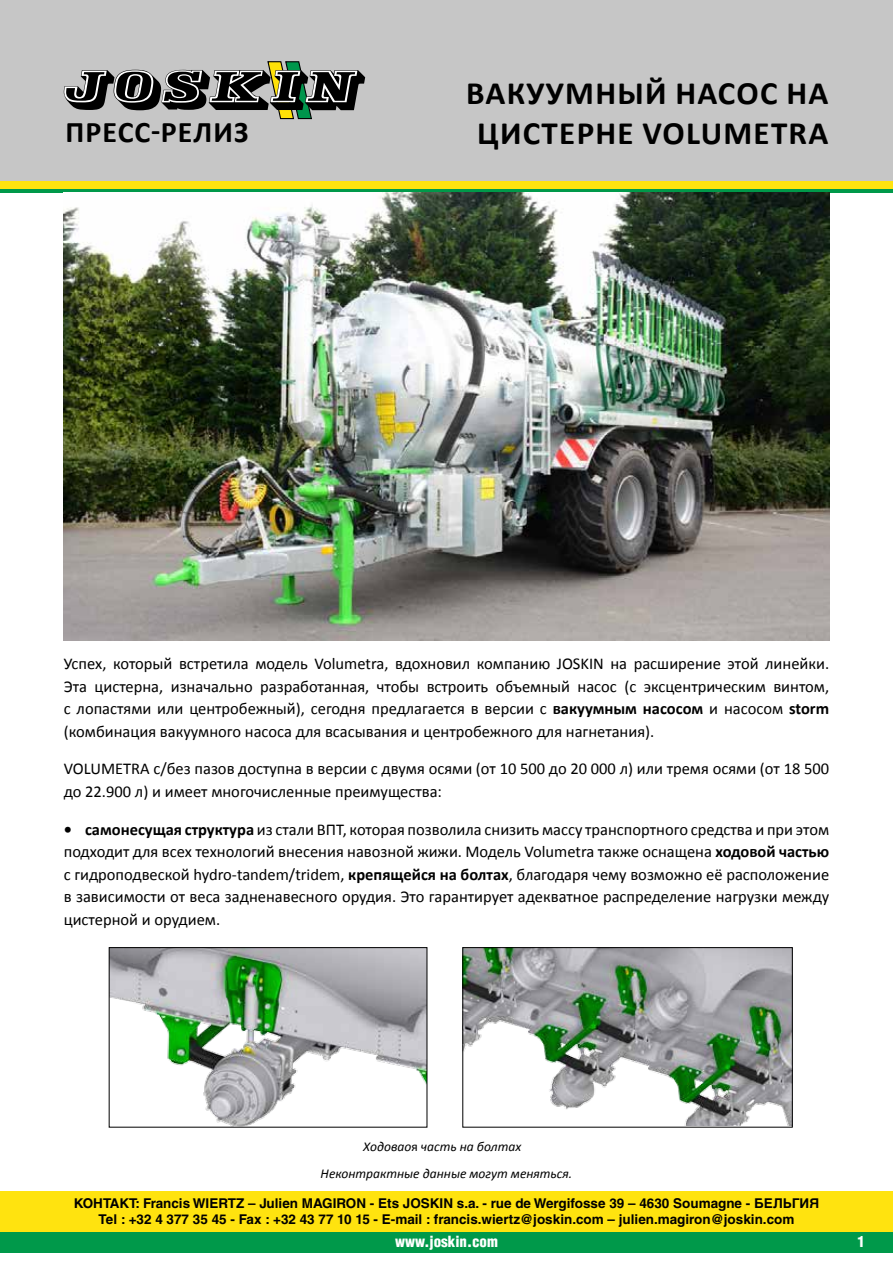
<style>
.page{position:relative;width:893px;height:1263px;background:#fff}
.page>*{position:absolute;margin:0;border:0;box-sizing:border-box;transform-origin:0 0}
.t1{font:700 32.7px/39.6px "Calibri";letter-spacing:.04em;color:#000;text-align:center}
.t2{font:700 30px "Calibri";letter-spacing:.04em;color:#000}
.t3{font:16.5px/22.5px "Calibri";color:#000;text-align:justify}
.t4{font:900 condensed 15px "Helvetica LT Std";color:#fff}
.t5{font:700 13.5px/16.2px "Helvetica LT Std";color:#000;text-align:center}
.t6{font:italic 13.5px "Calibri";color:#000}
.s1{font-weight:700}
.s2{font-style:normal}
</style>
<div class="page">
<div style="left:0;top:1229px;width:893px;height:23px;background:#00994a"></div>
<svg style="left:0;top:189px;width:893px;height:4px;background:#239d5d"></svg>
<div style="left:0;top:1191px;width:893px;height:40px;background:#ffe30f"></div>
<div style="left:0;top:180px;width:893px;height:9px;background:#ffe30f"></div>
<div style="left:0;top:0;width:893px;height:181px;background:#c6c6c6"></div>
<svg style="left:64px;top:61px;width:301px;height:58px"></svg>
<img style="left:64px;top:193px;width:765px;height:447px">
<img style="left:111px;top:949px;width:314px;height:176px">
<div style="left:109px;top:947px;width:318px;height:180px;border:1px solid #000"></div>
<img style="left:464px;top:949px;width:327px;height:176px">
<div style="left:462px;top:947px;width:331px;height:180px;border:1px solid #000"></div>
<h2 class="t2" style="left:65px;top:112px;width:185px">ПРЕСС-РЕЛИЗ</h2>
<h1 class="t1" style="left:466px;top:73px;width:364px">ВАКУУМНЫЙ НАСОС НА<br>ЦИСТЕРНЕ VOLUMETRA</h1>
<p class="t3" style="left:64px;top:653px;width:767px">Успех, который встретила модель Volumetra, вдохновил компанию JOSKIN на расширение этой линейки.<br>Эта цистерна, изначально разработанная, чтобы встроить объемный насос (с эксцентрическим винтом, с лопастями или центробежный), сегодня предлагается в версии с <span class="s1">вакуумным насосом</span> и насосом <span class="s1">storm </span>(комбинация вакуумного насоса для всасывания и центробежного для нагнетания).</p>
<p class="t3" style="left:64px;top:758px;width:767px">VOLUMETRA с/без пазов доступна в версии с двумя осями (от 10 500 до 20 000 л) или тремя осями (от 18 500 до 22.900 л) и имеет многочисленные преимущества:</p>
<p class="t3" style="left:64px;top:818px;width:767px"><span class="s1">• cамонесущая структура</span> из стали ВПТ, которая позволила снизить массу транспортного средства и при этом подходит для всех технологий внесения навозной жижи. Модель Volumetra также оснащена <span class="s1">ходовой частью </span>с гидроподвеской hydro-tandem/tridem, <span class="s1">крепящейся на болтах</span>, благодаря чему вoзможно её расположение в зависимости от веса задненавесного орудия. Это гарантирует адекватное распределение нагрузки между цистерной и орудием.</p>
<p class="t6" style="left:363px;top:1137px;width:160px">Xодовaо<span class="s2">я</span> часть на болтах</p>
<p class="t6" style="left:321px;top:1164px;width:253px">Неконтрактные данные могут меняться.</p>
<p class="t5" style="left:74px;top:1195px;width:747px">КОНТАКТ: Francis WIERTZ – Julien MAGIRON - Ets JOSKIN s.a. - rue de Wergifosse 39 – 4630 Soumagne - БЕЛЬГИЯ<br>Tel : +32 4 377 35 45 - Fax : +32 43 77 10 15 - E-mail : francis.wiertz@joskin.com – julien.magiron@joskin.com</p>
<p class="t4" style="left:395px;top:1232px;width:104px">www.joskin.com</p>
<p class="t4" style="left:857px;top:1232px;width:9px">1</p>
</div>
